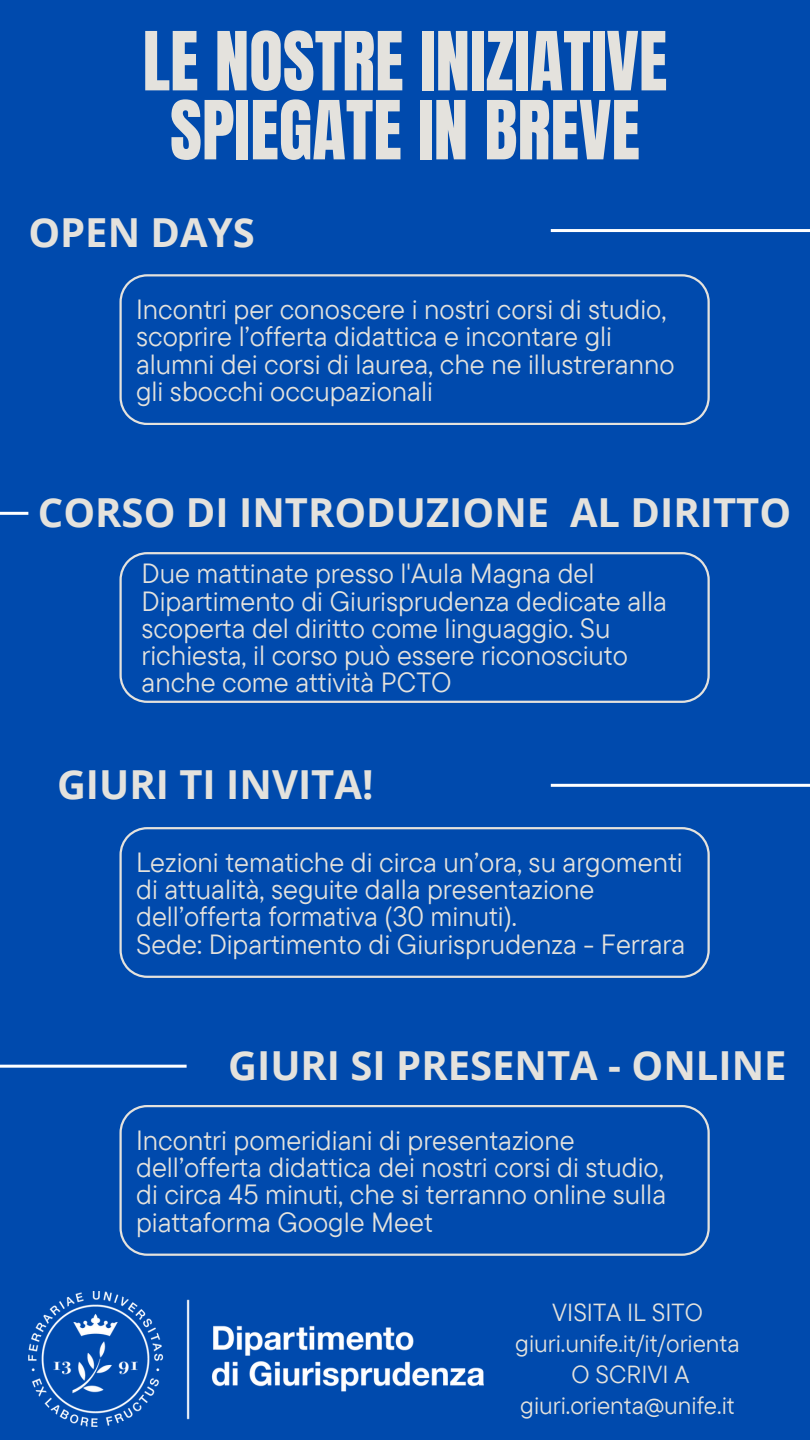
<style>
.page{position:relative;width:810px;height:1440px;background:#004aad}
.page>*{position:absolute;margin:0;border:0;box-sizing:border-box;transform-origin:0 0}
.t1{font:69.2px/69px "Anton";color:#e4e2dd;text-align:center}
.t2{font:700 40px "Open Sans";color:#e4e2dd}
.t3{font:27.7px/27.3px "TT Commons Pro";color:#e4e2dd}
.t4{font:24.6px/30.8px "TT Commons Pro";color:#e4e2dd;text-align:center}
</style>
<div class="page">
<svg style="left:119px;top:274px;width:591px;height:151px"></svg>
<svg style="left:119px;top:552px;width:591px;height:151px"></svg>
<svg style="left:119px;top:827px;width:591px;height:151px"></svg>
<svg style="left:119px;top:1105px;width:591px;height:151px"></svg>
<img style="left:28px;top:1292px;width:456px;height:135px">
<hr style="left:551px;top:784px;width:259px;height:3px;background:#fff">
<hr style="left:0;top:1065px;width:187px;height:3px;background:#fff">
<hr style="left:551px;top:229px;width:259px;height:3px;background:#fff">
<hr style="left:0;top:512px;width:28px;height:3px;background:#fff">
<h1 class="t1" style="left:143px;top:32px;width:526px">LE NOSTRE INIZIATIVE<br>SPIEGATE IN BREVE</h1>
<h2 class="t2" style="left:28px;top:204px;width:228px">OPEN DAYS</h2>
<p class="t3" style="left:136px;top:296px;width:540px">Incontri per conoscere i nostri corsi di studio, scoprire l’offerta didattica e incontare gli alumni dei corsi di laurea, che ne illustreranno gli sbocchi occupazionali</p>
<h2 class="t2" style="left:38px;top:484px;width:755px">CORSO DI INTRODUZIONE AL DIRITTO</h2>
<p class="t3" style="left:142px;top:560px;width:527px">Due mattinate presso l'Aula Magna del Dipartimento di Giurisprudenza dedicate alla scoperta del diritto come linguaggio. Su richiesta, il corso può essere riconosciuto anche come attività PCTO</p>
<h2 class="t2" style="left:57px;top:756px;width:318px">GIURI TI INVITA!</h2>
<p class="t3" style="left:136px;top:849px;width:551px">Lezioni tematiche di circa un’ora, su argomenti di attualità, seguite dalla presentazione dell’offerta formativa (30 minuti).<br>Sede: Dipartimento di Giurisprudenza - Ferrara</p>
<h2 class="t2" style="left:228px;top:1037px;width:560px">GIURI SI PRESENTA - ONLINE</h2>
<p class="t3" style="left:136px;top:1126px;width:532px">Incontri pomeridiani di presentazione dell’offerta didattica dei nostri corsi di studio, di circa 45 minuti, che si terranno online sulla piattaforma Google Meet</p>
<p class="t4" style="left:515px;top:1297px;width:226px">VISITA IL SITO giuri.unife.it/it/orienta<br>O SCRIVI A giuri.orienta@unife.it</p>
</div>
